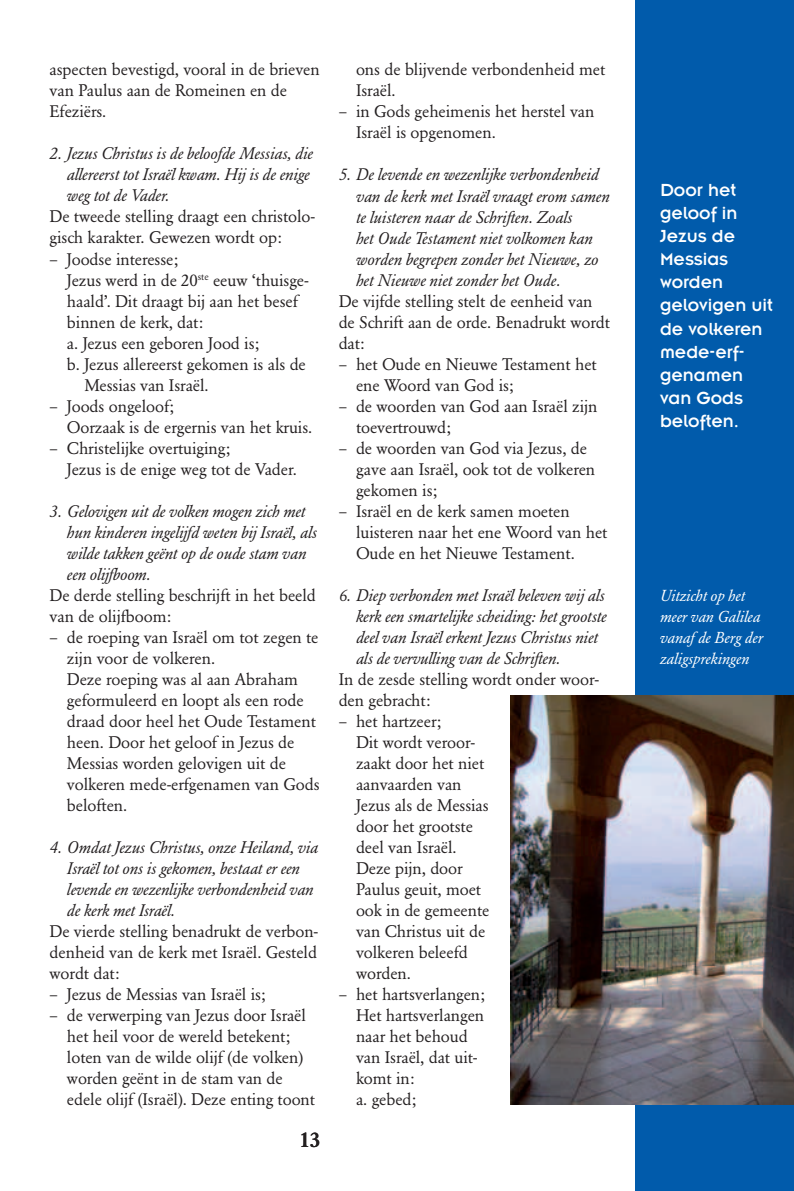
<style>
.page{position:relative;width:794px;height:1191px;background:#fff}
.page>*{position:absolute;margin:0;border:0;box-sizing:border-box;transform-origin:0 0}
.t1{font:500 21px "Garamond BE";color:#231f20}
.t2{font:19.25px/23.1px "Insignia";color:#fff}
.t3{font:16.62px/21px "Garamond BE";letter-spacing:-.005em;color:#231f20}
.t4{font:italic 16.62px/21px "Garamond BE";letter-spacing:-.005em;color:#231f20}
.t5{font:italic 15.75px/21px "Garamond BE";color:#fff}
</style>
<div class="page">
<div style="left:635px;top:0;width:159px;height:1191px;background:#015bab"></div>
<img style="left:511px;top:695px;width:283px;height:409px">
<p class="t3" style="left:50px;top:61px;width:272px">aspecten bevestigd, vooral in de brieven van Paulus aan de Romeinen en de<br>Efeziërs.</p>
<p class="t4" style="left:67px;top:145px;width:248px;text-indent:-17px">2. Jezus Christus is de beloofde Messias, die allereerst tot Israël kwam. Hij is de enige weg tot de Vader.</p>
<p class="t3" style="left:50px;top:208px;width:267px">De tweede stelling draagt een christolo&shy;gisch karakter. Gewezen wordt op:</p>
<p class="t3" style="left:50px;top:250px;width:130px">– Joodse interesse;</p>
<p class="t3" style="left:67px;top:271px;width:243px">Jezus werd in de 20<sup>ste</sup> eeuw ‘thuisge-</p>
<p class="t3" style="left:67px;top:292px;width:232px">haald’. Dit draagt bij aan het besef</p>
<p class="t3" style="left:67px;top:313px;width:138px">binnen de kerk, dat:</p>
<p class="t3" style="left:67px;top:334px;width:194px">a. Jezus een geboren Jood is;</p>
<p class="t3" style="left:67px;top:355px;width:240px">b. Jezus allereerst gekomen is als de</p>
<p class="t3" style="left:84px;top:376px;width:126px">Messias van Israël.</p>
<p class="t3" style="left:67px;top:397px;width:247px;text-indent:-17px">– Joods ongeloof;<br>Oorzaak is de ergernis van het kruis.</p>
<p class="t3" style="left:67px;top:439px;width:231px;text-indent:-17px">– Christelijke overtuiging;<br>Jezus is de enige weg tot de Vader.</p>
<p class="t4" style="left:67px;top:502px;width:251px;text-indent:-17px">3. Gelovigen uit de volken mogen zich met hun kinderen ingelijfd weten bij Israël, als wilde takken geënt op de oude stam van een olijfboom.</p>
<p class="t3" style="left:50px;top:586px;width:268px">De derde stelling beschrijft in het beeld van de olijfboom:</p>
<p class="t3" style="left:67px;top:628px;width:254px;text-indent:-17px">– de roeping van Israël om tot zegen te zijn voor de volkeren.<br>Deze roeping was al aan Abraham geformuleerd en loopt als een rode draad door heel het Oude Testament heen. Door het geloof in Jezus de<br>Messias worden gelovigen uit de volkeren mede-erfgenamen van Gods beloften.</p>
<p class="t4" style="left:67px;top:838px;width:253px;text-indent:-17px">4. Omdat Jezus Christus, onze Heiland, via Israël tot ons is gekomen, bestaat er een levende en wezenlijke verbondenheid van de kerk met Israël.</p>
<p class="t3" style="left:50px;top:922px;width:270px;text-align:justify">De vierde stelling benadrukt de verbon&shy;denheid van de kerk met Israël. Gesteld wordt dat:</p>
<p class="t3" style="left:50px;top:985px;width:218px">– Jezus de Messias van Israël is;</p>
<p class="t3" style="left:67px;top:1006px;width:250px;text-indent:-17px">– de verwerping van Jezus door Israël het heil voor de wereld betekent; loten van de wilde olijf (de volken) worden geënt in de stam van de edele olijf (Israël). Deze enting toont</p>
<p class="t1" style="left:300px;top:1130px;width:22px">13</p>
<p class="t3" style="left:356px;top:61px;width:251px">ons de blijvende verbondenheid met<br>Israël.</p>
<p class="t3" style="left:356px;top:103px;width:240px;text-indent:-17px">– in Gods geheimenis het herstel van<br>Israël is opgenomen.</p>
<p class="t4" style="left:356px;top:166px;width:255px;text-indent:-17px">5. De levende en wezenlijke verbondenheid van de kerk met Israël vraagt erom samen te luisteren naar de Schriften. Zoals<br>het Oude Testament niet volkomen kan worden begrepen zonder het Nieuwe, zo het Nieuwe niet zonder het Oude.</p>
<p class="t3" style="left:339px;top:292px;width:273px">De vijfde stelling stelt de eenheid van de Schrift aan de orde. Benadrukt wordt dat:</p>
<p class="t3" style="left:356px;top:355px;width:242px;text-indent:-17px">– het Oude en Nieuwe Testament het ene Woord van God is;</p>
<p class="t3" style="left:356px;top:397px;width:243px;text-indent:-17px">– de woorden van God aan Israël zijn toevertrouwd;</p>
<p class="t3" style="left:356px;top:439px;width:241px;text-indent:-17px">– de woorden van God via Jezus, de gave aan Israël, ook tot de volkeren gekomen is;</p>
<p class="t3" style="left:356px;top:502px;width:253px;text-indent:-17px">– Israël en de kerk samen moeten luisteren naar het ene Woord van het<br>Oude en het Nieuwe Testament.</p>
<p class="t4" style="left:356px;top:586px;width:252px;text-indent:-17px">6. Diep verbonden met Israël beleven wij als kerk een smartelijke scheiding: het grootste deel van Israël erkent Jezus Christus niet als de vervulling van de Schriften.</p>
<p class="t3" style="left:339px;top:670px;width:262px">In de zesde stelling wordt onder woor&shy;den gebracht:</p>
<p class="t3" style="left:356px;top:712px;width:135px;text-indent:-17px">– het hartzeer;<br>Dit wordt veroor&shy;zaakt door het niet aanvaarden van<br>Jezus als de Messias door het grootste deel van Israël.<br>Deze pijn, door<br>Paulus geuit, moet ook in de gemeente van Christus uit de volkeren beleefd worden.</p>
<p class="t3" style="left:356px;top:985px;width:131px;text-indent:-17px">– het hartsverlangen;<br>Het hartsverlangen naar het behoud van Israël, dat uit&shy;komt in:<br>a. gebed;</p>
<p class="t2" style="left:660px;top:180px;width:114px">Door het geloof in<br>Jezus de<br>Messias worden gelovigen uit de volkeren mede-erf&shy;genamen van Gods beloften.</p>
<p class="t5" style="left:660px;top:586px;width:104px">Uitzicht op het meer van Galilea vanaf de Berg der zaligsprekingen</p>
</div>
